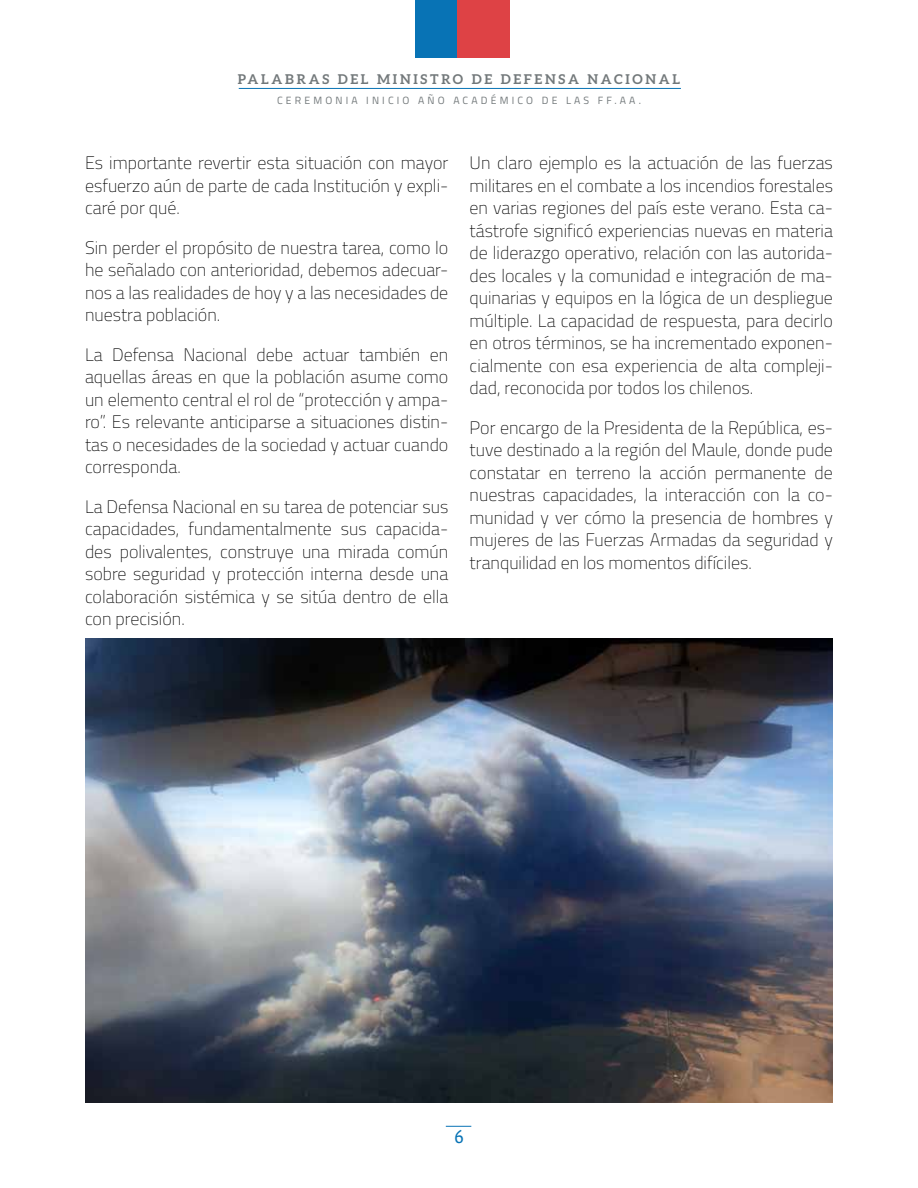
<style>
.page{position:relative;width:918px;height:1188px;background:#fff}
.page>*{position:absolute;margin:0;border:0;box-sizing:border-box;transform-origin:0 0}
.t1{font:19.5px "Nexus Sans";color:#0873b5}
.t2{font:100 18px/22.5px "Titillium Web";color:#000;text-align:justify}
.t3{font:700 13.5px "Aleo";letter-spacing:.2em;color:#72787a}
.t4{font:10.5px "Titillium Web";letter-spacing:.3em;color:#72787a}
</style>
<div class="page">
<div style="left:415px;top:0;width:43px;height:58px;background:#0873b5"></div>
<div style="left:458px;top:0;width:52px;height:58px;background:#de4245"></div>
<svg style="left:446px;top:1126px;width:25px;height:1px"></svg>
<hr style="left:239px;top:88px;width:442px;height:1px;background:#0873b5">
<img style="left:85px;top:639px;width:748px;height:464px">
<p class="t3" style="left:238px;top:71px;width:444px">PALABRAS DEL MINISTRO DE DEFENSA NACIONAL</p>
<p class="t4" style="left:277px;top:92px;width:366px">CEREMONIA INICIO AÑO ACADÉMICO DE LAS FF.AA.</p>
<p class="t2" style="left:85px;top:151px;width:365px">Es importante revertir esta situación con mayor esfuerzo aún de parte de cada Institución y expli&shy;caré por qué.</p>
<p class="t2" style="left:85px;top:235px;width:365px">Sin perder el propósito de nuestra tarea, como lo he señalado con anterioridad, debemos adecuar&shy;nos a las realidades de hoy y a las necesidades de nuestra población.</p>
<p class="t2" style="left:85px;top:342px;width:365px">La Defensa Nacional debe actuar también en aquellas áreas en que la población asume como un elemento central el rol de “protección y ampa&shy;ro”. Es relevante anticiparse a situaciones distin&shy;tas o necesidades de la sociedad y actuar cuando corresponda.</p>
<p class="t2" style="left:85px;top:494px;width:365px">La Defensa Nacional en su tarea de potenciar sus capacidades, fundamentalmente sus capacida&shy;des polivalentes, construye una mirada común sobre seguridad y protección interna desde una colaboración sistémica y se sitúa dentro de ella con precisión.</p>
<p class="t2" style="left:470px;top:151px;width:365px">Un claro ejemplo es la actuación de las fuerzas militares en el combate a los incendios forestales en varias regiones del país este verano. Esta ca&shy;tástrofe significó experiencias nuevas en materia de liderazgo operativo, relación con las autorida&shy;des locales y la comunidad e integración de ma&shy;quinarias y equipos en la lógica de un despliegue múltiple. La capacidad de respuesta, para decirlo en otros términos, se ha incrementado exponen&shy;cialmente con esa experiencia de alta compleji&shy;dad, reconocida por todos los chilenos.</p>
<p class="t2" style="left:470px;top:415px;width:365px">Por encargo de la Presidenta de la República, es&shy;tuve destinado a la región del Maule, donde pude constatar en terreno la acción permanente de nuestras capacidades, la interacción con la co&shy;munidad y ver cómo la presencia de hombres y mujeres de las Fuerzas Armadas da seguridad y tranquilidad en los momentos difíciles.</p>
<p class="t1" style="left:454px;top:1124px;width:11px">6</p>
</div>
